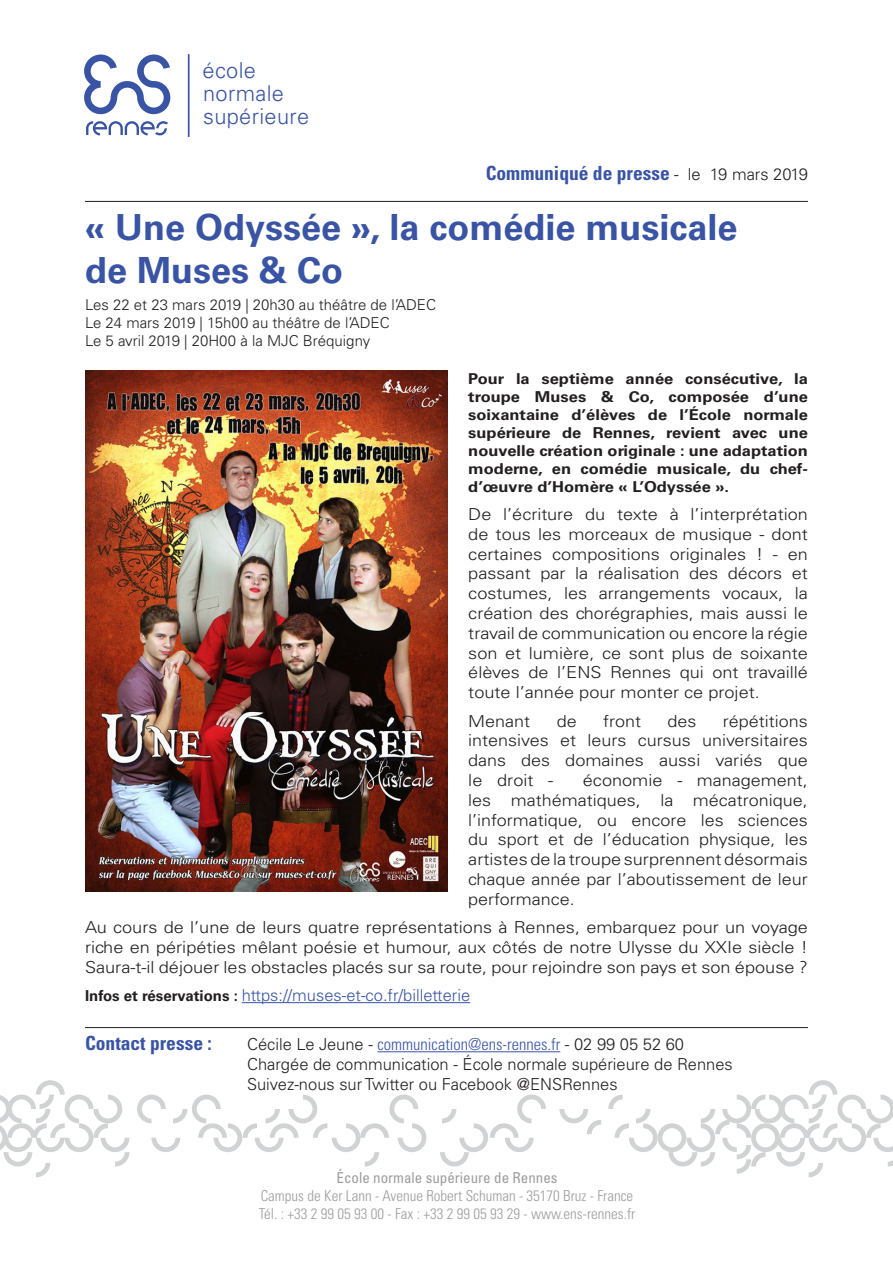
<style>
.page{position:relative;width:893px;height:1263px;background:#fff}
.page>*{position:absolute;margin:0;border:0;box-sizing:border-box;transform-origin:0 0}
.t1{font:700 36px/43.2px "Univers LT Std";color:#3954a4}
.t2{font:300 21.75px/22.6px "Univers LT Std";letter-spacing:.015em;color:#3954a4}
.Titre{font:700 condensed 19.5px "Univers LT Std";color:#3954a4}
.t3{font:300 16.5px/19.8px "Univers LT Std";color:#231f20;text-align:justify;scale:1.1 1}
.t4{font:300 16.5px/19.8px "Univers LT Std";color:#231f20}
.t5{font:300 16.5px/19.8px "Univers LT Std";color:#231f20;text-align:justify;scale:1.09 1}
.t6{font:300 16.5px "Univers LT Std";color:#3954a4}
.t7{font:700 15px/18px "Univers LT Std";color:#231f20;text-align:justify;scale:1.1 1}
.t8{font:300 15px "Univers LT Std";color:#231f20}
.t9{font:300 condensed 15px/18px "Univers LT Std";color:#9d9d9e}
.t10{font:condensed 15px "Univers LT Std";color:#9d9d9e}
.s1{font-weight:300;font-stretch:normal;font-size:16.5px;color:#231f20}
.s2{font-weight:700;font-size:15px;color:#231f20}
.s3{font-stretch:condensed;color:#3954a4}
</style>
<div class="page">
<svg style="left:559px;top:1109px;width:42px;height:25px"></svg>
<svg style="left:608px;top:1080px;width:285px;height:97px"></svg>
<svg style="left:0;top:1080px;width:129px;height:97px"></svg>
<svg style="left:137px;top:1094px;width:289px;height:72px"></svg>
<svg style="left:440px;top:1094px;width:106px;height:72px"></svg>
<svg style="left:84px;top:54px;width:86px;height:60px"></svg>
<svg style="left:86px;top:121px;width:82px;height:14px"></svg>
<hr style="left:188px;top:54px;width:2px;height:83px;background:#3954a4">
<hr style="left:85px;top:1027px;width:723px;height:1px;background:#231f20">
<hr style="left:378px;top:1051px;width:182px;height:1px;background:#3954a4">
<hr style="left:85px;top:201px;width:723px;height:1px;background:#231f20">
<hr style="left:242px;top:1002px;width:228px;height:1px;background:#3954a4">
<img style="left:86px;top:370px;width:361px;height:522px">
<h2 class="t2" style="left:203px;top:59px;width:108px">école normale supérieure</h2>
<p class="Titre" style="left:486px;top:161px;width:324px">Communiqué de presse <span class="s1">- le 19 mars 2019</span></p>
<p class="t1" style="left:85px;top:206px;width:654px">« Une Odyssée », la comédie musicale de Muses &amp; Co</p>
<p class="t8" style="left:85px;top:296px;width:352px">Les 22 et 23 mars 2019 | 20h30 au théâtre de l’ADEC</p>
<p class="t8" style="left:85px;top:314px;width:306px">Le 24 mars 2019 | 15h00 au théâtre de l’ADEC</p>
<p class="t8" style="left:85px;top:332px;width:287px">Le 5 avril 2019 | 20H00 à la MJC Bréquigny</p>
<p class="t7" style="left:468px;top:369px;width:310px">Pour la septième année consécutive, la troupe Muses &amp; Co, composée d’une soixantaine d’élèves de l’École normale supérieure de Rennes, revient avec une nouvelle création originale : une adaptation moderne, en comédie musicale, du chef&shy;d’œuvre d’Homère « L’Odyssée ».</p>
<p class="t3" style="left:468px;top:504px;width:310px">De l’écriture du texte à l’interprétation de tous les morceaux de musique - dont certaines compositions originales ! - en passant par la réalisation des décors et costumes, les arrangements vocaux, la création des chorégraphies, mais aussi le travail de communication ou encore la régie son et lumière, ce sont plus de soixante élèves de l’ENS Rennes qui ont travaillé toute l’année pour monter ce projet.</p>
<p class="t5" style="left:468px;top:711px;width:58px">Menant</p>
<p class="t5" style="left:557px;top:711px;width:20px">de</p>
<p class="t5" style="left:603px;top:711px;width:36px">front</p>
<p class="t5" style="left:667px;top:711px;width:28px">des</p>
<p class="t5" style="left:468px;top:711px;width:313px;text-indent:255px">répétitions intensives et leurs cursus universitaires dans des domaines aussi variés que le droit -</p>
<p class="t3" style="left:468px;top:770px;width:310px;text-indent:115px">économie - management, les mathématiques, la mécatronique, l’informatique, ou encore les sciences du sport et de l’éducation physique, les artistes de la troupe surprennent désormais chaque année par l’aboutissement de leur performance.</p>
<p class="t3" style="left:85px;top:917px;width:659px">Au cours de l’une de leurs quatre représentations à Rennes, embarquez pour un voyage riche en péripéties mêlant poésie et humour, aux côtés de notre Ulysse du XXIe siècle !<br>Saura-t-il déjouer les obstacles placés sur sa route, pour rejoindre son pays et son épouse ?</p>
<p class="t6" style="left:85px;top:985px;width:387px"><span class="s2">Infos et réservations :</span> https://muses-et-co.fr/billetterie</p>
<p class="Titre" style="left:85px;top:1031px;width:128px">Contact presse :</p>
<p class="t4" style="left:247px;top:1034px;width:487px">Cécile Le Jeune - <span class="s3">communication@ens-rennes.fr</span> - 02 99 05 52 60<br>Chargée de communication - École normale supérieure de Rennes<br>Suivez-nous sur Twitter ou Facebook @ENSRennes</p>
<p class="t10" style="left:336px;top:1168px;width:223px">École normale supérieure de Rennes</p>
<p class="t9" style="left:259px;top:1186px;width:378px">Campus de Ker Lann - Avenue Robert Schuman - 35170 Bruz - France<br>Tél. : +33 2 99 05 93 00 - Fax : +33 2 99 05 93 29 - www.ens-rennes.fr</p>
</div>
